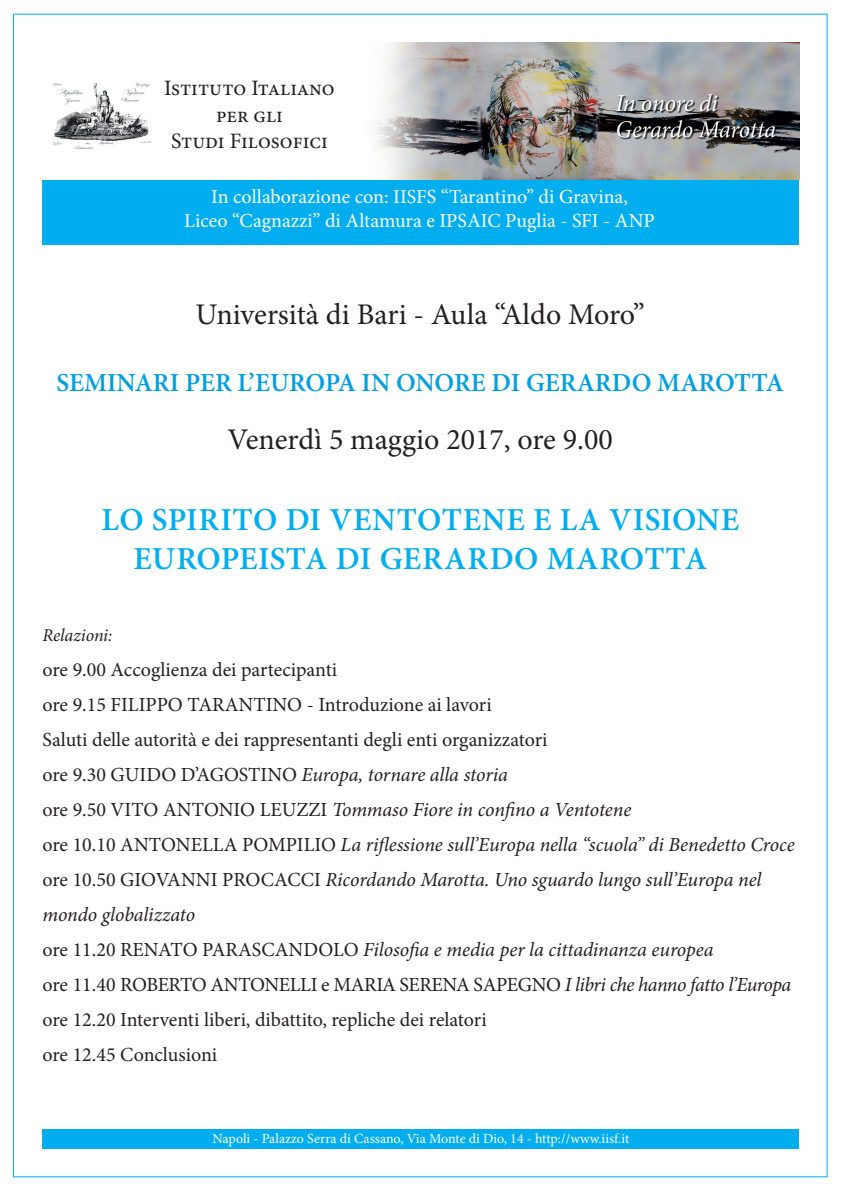
<style>
.page{position:relative;width:842px;height:1191px;background:#fff}
.page>*{position:absolute;margin:0;border:0;box-sizing:border-box;transform-origin:0 0}
.t1{font:600 32px "Minion Pro";letter-spacing:.015em;color:#00aeef}
.t2{font:30px "Minion Pro";color:#231f20}
.t3{font:600 26px "Minion Pro";color:#009ee0}
.t4{font:22px "Minion Pro";color:#231f20}
.t5{font:italic 20px/35px "Minion Pro";letter-spacing:-.005em;color:#231f20}
.t6{font:20px "Minion Pro";letter-spacing:-.015em;color:#231f20}
.t7{font:20px "Minion Pro";color:#fff}
.t8{font:italic 18px "Minion Pro";letter-spacing:-.005em;color:#231f20}
.t9{font:14px "Minion Pro";color:#fff}
.s1{font-style:normal}
.s2{font-style:italic}
</style>
<div class="page">
<div style="left:43px;top:179px;width:756px;height:65px;background:#00aeef"></div>
<img style="left:51px;top:43px;width:748px;height:136px">
<div style="left:43px;top:1128px;width:756px;height:20px;background:#00aeef"></div>
<p class="t4" style="left:164px;top:74px;width:172px">Istituto Italiano</p>
<p class="t4" style="left:216px;top:100px;width:68px">per gli</p>
<p class="t4" style="left:171px;top:126px;width:158px">Studi Filosofici</p>
<p class="t7" style="left:211px;top:183px;width:418px">In collaborazione con: IISFS “Tarantino” di Gravina,</p>
<p class="t7" style="left:184px;top:207px;width:472px">Liceo “Cagnazzi” di Altamura e IPSAIC Puglia - SFI - ANP</p>
<p class="t2" style="left:196px;top:294px;width:451px">Università di Bari - Aula “Aldo Moro”</p>
<p class="t3" style="left:57px;top:365px;width:729px">SEMINARI PER L’EUROPA IN ONORE DI GERARDO MAROTTA</p>
<p class="t2" style="left:228px;top:419px;width:387px">Venerdì 5 maggio 2017, ore 9.00</p>
<p class="t1" style="left:101px;top:498px;width:639px">LO SPIRITO DI VENTOTENE E LA VISIONE</p>
<p class="t1" style="left:133px;top:536px;width:575px">EUROPEISTA DI GERARDO MAROTTA</p>
<p class="t8" style="left:43px;top:622px;width:71px">Relazioni:</p>
<p class="t6" style="left:43px;top:656px;width:296px">ore 9.00 Accoglienza dei partecipanti</p>
<p class="t6" style="left:43px;top:691px;width:451px">ore 9.15 FILIPPO TARANTINO - Introduzione ai lavori</p>
<p class="t6" style="left:43px;top:726px;width:507px">Saluti delle autorità e dei rappresentanti degli enti organizzatori</p>
<p class="t5" style="left:43px;top:757px;width:467px"><span class="s1">ore 9.30 GUIDO D’AGOSTINO</span> Europa, tornare alla storia</p>
<p class="t5" style="left:43px;top:792px;width:590px"><span class="s1">ore 9.50 VITO ANTONIO LEUZZI</span> Tommaso Fiore in confino a Ventotene</p>
<p class="t5" style="left:43px;top:827px;width:754px"><span class="s1">ore 10.10 ANTONELLA POMPILIO</span> La riflessione sull’Europa nella “scuola” di Benedetto Croce</p>
<p class="t5" style="left:43px;top:862px;width:720px"><span class="s1">ore 10.50 GIOVANNI PROCACCI</span> Ricordando Marotta. Uno sguardo lungo sull’Europa nel mondo globalizzato</p>
<p class="t5" style="left:43px;top:932px;width:672px"><span class="s1">ore 11.20 RENATO PARASCANDOLO</span> Filosofia e media per la cittadinanza europea</p>
<p class="t6" style="left:43px;top:971px;width:750px">ore 11.40 ROBERTO ANTONELLI e MARIA SERENA SAPEGNO <span class="s2">I libri che hanno fatto l’Europa</span></p>
<p class="t6" style="left:43px;top:1006px;width:446px">ore 12.20 Interventi liberi, dibattito, repliche dei relatori</p>
<p class="t6" style="left:43px;top:1041px;width:176px">ore 12.45 Conclusioni</p>
<p class="t9" style="left:213px;top:1129px;width:418px">Napoli - Palazzo Serra di Cassano, Via Monte di Dio, 14 - http://www.iisf.it</p>
</div>
